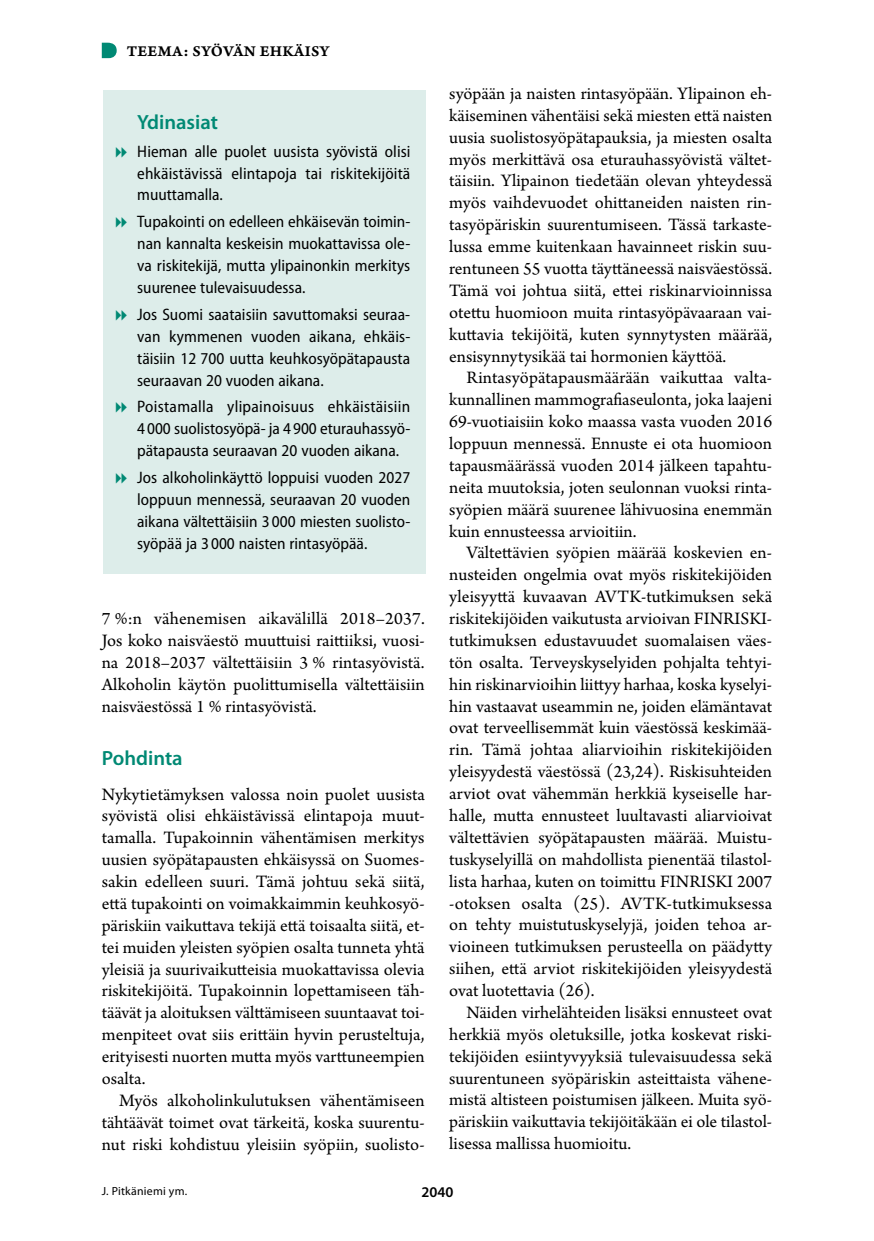
<style>
.page{position:relative;width:874px;height:1241px;background:#fff}
.page>*{position:absolute;margin:0;border:0;box-sizing:border-box;transform-origin:0 0}
.t1{font:600 20.65px "Myriad Pro";color:#008974}
.t2{font:18.38px/21.9px "Arno Pro";color:#000;text-align:justify}
.t3{font:semi-condensed 16.62px/21.9px "Myriad Pro";color:#000;text-align:justify}
.t4{font:15.75px "Arno Pro Smbd Caption";letter-spacing:.015em;color:#000}
.t5{font:600 14.88px "Myriad Pro";color:#000}
.t6{font:11.9px "Myriad Pro";letter-spacing:.02em;color:#000}
</style>
<div class="page">
<svg style="left:102px;top:43px;width:15px;height:15px"></svg>
<div style="left:102px;top:90px;width:323px;height:483px;background:#ddedea"></div>
<p class="t4" style="left:127px;top:41px;width:204px">TEEMA: SYÖVÄN EHKÄISY</p>
<p class="t1" style="left:137px;top:109px;width:82px">Ydinasiat</p>
<p class="t3" style="left:137px;top:140px;width:275px">Hieman alle puolet uusista syövistä olisi ehkäistävissä elintapoja tai riskitekijöitä muuttamalla.</p>
<p class="t3" style="left:137px;top:210px;width:274px">Tupakointi on edelleen ehkäisevän toimin&shy;nan kannalta keskeisin muokattavissa ole&shy;va riskitekijä, mutta ylipainonkin merkitys suurenee tulevaisuudessa.</p>
<p class="t3" style="left:137px;top:303px;width:274px">Jos Suomi saataisiin savuttomaksi seuraa&shy;van kymmenen vuoden aikana, ehkäis&shy;täisiin 12 700 uutta keuhkosyöpätapausta seuraavan 20 vuoden aikana.</p>
<p class="t3" style="left:137px;top:395px;width:274px">Poistamalla ylipainoisuus ehkäistäisiin 4 000 suolistosyöpä- ja 4 900 eturauhassyö&shy;pätapausta seuraavan 20 vuoden aikana.</p>
<p class="t3" style="left:137px;top:466px;width:274px">Jos alkoholinkäyttö loppuisi vuoden 2027 loppuun mennessä, seuraavan 20 vuoden aikana vältettäisiin 3 000 miesten suolisto&shy;syöpää ja 3 000 naisten rintasyöpää.</p>
<p class="t2" style="left:102px;top:609px;width:324px">7 %:n vähenemisen aikavälillä 2018–2037.<br>Jos koko naisväestö muuttuisi raittiiksi, vuosi&shy;na 2018–2037 vältettäisiin 3 % rintasyövistä.<br>Alkoholin käytön puolittumisella vältettäisiin naisväestössä 1 % rintasyövistä.</p>
<p class="t1" style="left:102px;top:744px;width:82px">Pohdinta</p>
<p class="t2" style="left:102px;top:784px;width:324px">Nykytietämyksen valossa noin puolet uusista syövistä olisi ehkäistävissä elintapoja muut&shy;tamalla. Tupakoinnin vähentämisen merkitys uusien syöpätapausten ehkäisyssä on Suomes&shy;sakin edelleen suuri. Tämä johtuu sekä siitä, että tupakointi on voimakkaimmin keuhkosyö&shy;päriskiin vaikuttava tekijä että toisaalta siitä, et&shy;tei muiden yleisten syöpien osalta tunneta yhtä yleisiä ja suurivaikutteisia muokattavissa olevia riskitekijöitä. Tupakoinnin lopettamiseen täh&shy;täävät ja aloituksen välttämiseen suuntaavat toi&shy;menpiteet ovat siis erittäin hyvin perusteltuja, erityisesti nuorten mutta myös varttuneempien osalta.</p>
<p class="t2" style="left:102px;top:1090px;width:324px;text-indent:17px">Myös alkoholinkulutuksen vähentämiseen tähtäävät toimet ovat tärkeitä, koska suurentu&shy;nut riski kohdistuu yleisiin syöpiin, suolisto-</p>
<p class="t2" style="left:449px;top:83px;width:324px">syöpään ja naisten rintasyöpään. Ylipainon eh&shy;käiseminen vähentäisi sekä miesten että naisten uusia suolistosyöpätapauksia, ja miesten osalta myös merkittävä osa eturauhassyövistä vältet&shy;täisiin. Ylipainon tiedetään olevan yhteydessä myös vaihdevuodet ohittaneiden naisten rin&shy;tasyöpäriskin suurentumiseen. Tässä tarkaste&shy;lussa emme kuitenkaan havainneet riskin suu&shy;rentuneen 55 vuotta täyttäneessä naisväestössä.<br>Tämä voi johtua siitä, ettei riskinarvioinnissa otettu huomioon muita rintasyöpävaaraan vai&shy;kuttavia tekijöitä, kuten synnytysten määrää, ensisynnytysikää tai hormonien käyttöä.</p>
<p class="t2" style="left:449px;top:368px;width:324px;text-indent:17px">Rintasyöpätapausmäärään vaikuttaa valta&shy;kunnallinen mammografiaseulonta, joka laajeni 69-vuotiaisiin koko maassa vasta vuoden 2016 loppuun mennessä. Ennuste ei ota huomioon tapausmäärässä vuoden 2014 jälkeen tapahtu&shy;neita muutoksia, joten seulonnan vuoksi rinta&shy;syöpien määrä suurenee lähivuosina enemmän kuin ennusteessa arvioitiin.</p>
<p class="t2" style="left:449px;top:543px;width:324px;text-indent:17px">Vältettävien syöpien määrää koskevien en&shy;nusteiden ongelmia ovat myös riskitekijöiden yleisyyttä kuvaavan AVTK-tutkimuksen sekä riskitekijöiden vaikutusta arvioivan FINRISKI&shy;tutkimuksen edustavuudet suomalaisen väes&shy;tön osalta. Terveyskyselyiden pohjalta tehtyi&shy;hin riskinarvioihin liittyy harhaa, koska kyselyi&shy;hin vastaavat useammin ne, joiden elämäntavat ovat terveellisemmät kuin väestössä keskimää&shy;rin. Tämä johtaa aliarvioihin riskitekijöiden yleisyydestä väestössä (23,24). Riskisuhteiden arviot ovat vähemmän herkkiä kyseiselle har&shy;halle, mutta ennusteet luultavasti aliarvioivat vältettävien syöpätapausten määrää. Muistu&shy;tuskyselyillä on mahdollista pienentää tilastol&shy;lista harhaa, kuten on toimittu FINRISKI 2007 ‑otoksen osalta (25). AVTK-tutkimuksessa on tehty muistutuskyselyjä, joiden tehoa ar&shy;vioineen tutkimuksen perusteella on päädytty siihen, että arviot riskitekijöiden yleisyydestä ovat luotettavia (26).</p>
<p class="t2" style="left:449px;top:1002px;width:324px;text-indent:17px">Näiden virhelähteiden lisäksi ennusteet ovat herkkiä myös oletuksille, jotka koskevat riski&shy;tekijöiden esiintyvyyksiä tulevaisuudessa sekä suurentuneen syöpäriskin asteittaista vähene&shy;mistä altisteen poistumisen jälkeen. Muita syö&shy;päriskiin vaikuttavia tekijöitäkään ei ole tilastol&shy;lisessa mallissa huomioitu.</p>
<p class="t6" style="left:102px;top:1183px;width:87px">J. Pitkäniemi ym.</p>
<p class="t5" style="left:421px;top:1182px;width:33px">2040</p>
</div>
